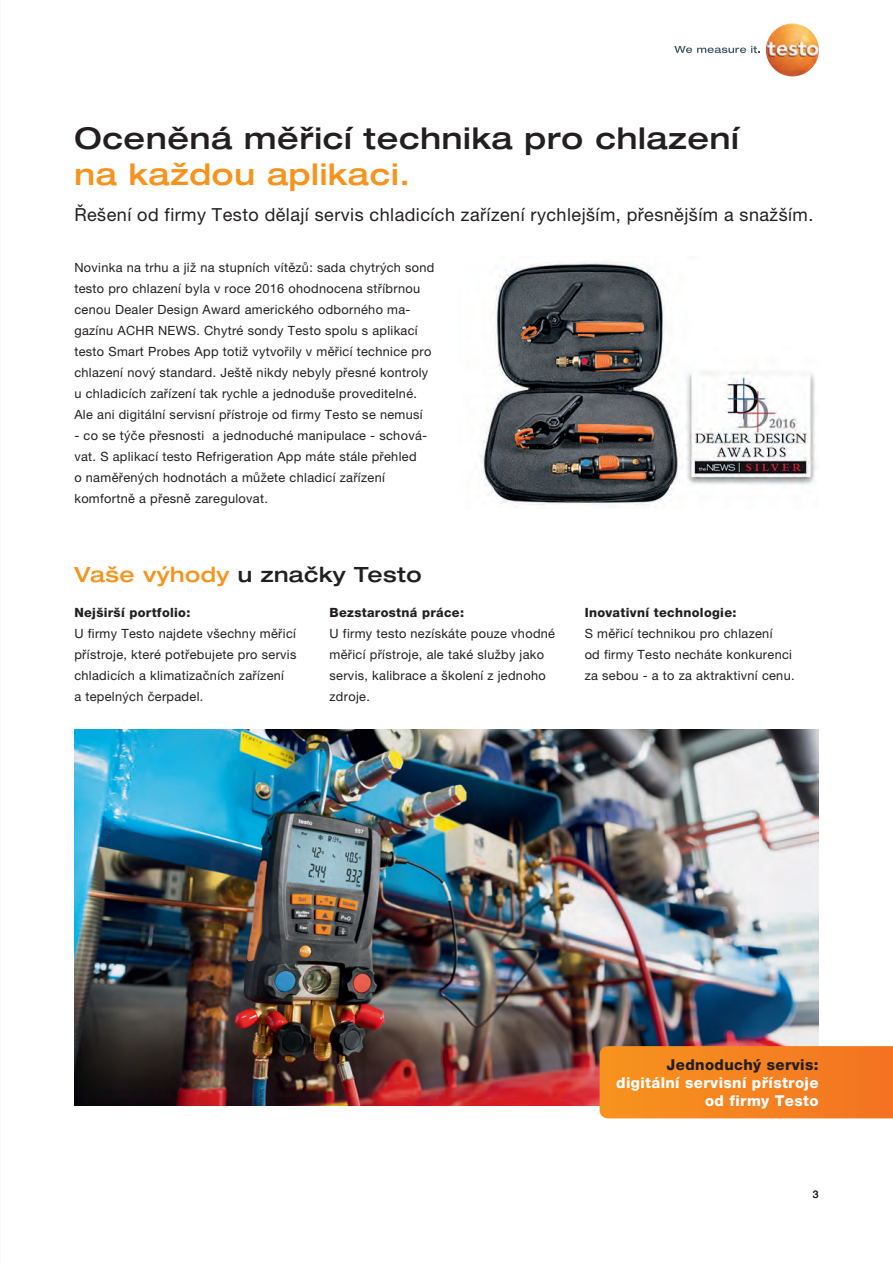
<style>
.page{position:relative;width:893px;height:1263px;background:#fff}
.page>*{position:absolute;margin:0;border:0;box-sizing:border-box;transform-origin:0 0}
.t1{font:500 expanded 30px "Helvetica Neue LT Com";letter-spacing:.025em;color:#231f20}
.t2{font:500 expanded 30px "Helvetica Neue LT Com";letter-spacing:.025em;color:#f7931d}
.t3{font:500 expanded 21px "Helvetica Neue LTW1 G";letter-spacing:.025em;color:#231f20}
.t4{font:18px "Helvetica Neue LTW1 G";letter-spacing:.025em;color:#231f20}
.t5{font:800 15px/18px "Helvetica Neue LTW1 G";letter-spacing:.025em;color:#fff;text-align:right}
.t6{font:800 15px "Helvetica Neue LTW1 G";letter-spacing:.025em;color:#231f20}
.t7{font:12.75px/21px "Helvetica Neue LTW1 G";letter-spacing:.025em;color:#231f20}
.t8{font:800 12.75px "Helvetica Neue LTW1 G";letter-spacing:.025em;color:#231f20}
.t9{font:10.5px "Helvetica Neue LTW1 G";color:#231f20}
.s1{color:#f7931d}
</style>
<div class="page">
<img style="left:480px;top:261px;width:337px;height:246px">
<img style="left:74px;top:729px;width:745px;height:377px">
<svg style="left:600px;top:1046px;width:293px;height:72px"></svg>
<img style="left:766px;top:23px;width:53px;height:53px;border-radius:26px">
<svg style="left:674px;top:46px;width:86px;height:7px"></svg>
<h1 class="t1" style="left:74px;top:119px;width:666px">Oceněná měřicí technika pro chlazení</h1>
<h1 class="t2" style="left:74px;top:155px;width:337px">na každou aplikaci.</h1>
<h3 class="t4" style="left:74px;top:203px;width:740px">Řešení od firmy Testo dělají servis chladicích zařízení rychlejším, přesnějším a snažším.</h3>
<p class="t7" style="left:74px;top:257px;width:362px">Novinka na trhu a již na stupních vítězů: sada chytrých sond testo pro chlazení byla v roce 2016 ohodnocena stříbrnou cenou Dealer Design Award amerického odborného ma&shy;gazínu ACHR NEWS. Chytré sondy Testo spolu s aplikací testo Smart Probes App totiž vytvořily v měřicí technice pro chlazení nový standard. Ještě nikdy nebyly přesné kontroly u chladicích zařízení tak rychle a jednoduše proveditelné.<br>Ale ani digitální servisní přístroje od firmy Testo se nemusí</p>
<p class="t7" style="left:74px;top:425px;width:354px">- co se týče přesnosti a jednoduché manipulace - schová&shy;vat. S aplikací testo Refrigeration App máte stále přehled<br>o naměřených hodnotách a můžete chladicí zařízení komfortně a přesně zaregulovat.</p>
<h2 class="t3" style="left:74px;top:561px;width:349px"><span class="s1">Vaše výhody</span> u značky Testo</h2>
<p class="t8" style="left:74px;top:605px;width:118px">Nejširší portfolio:</p>
<p class="t7" style="left:74px;top:623px;width:224px">U firmy Testo najdete všechny měřicí přístroje, které potřebujete pro servis chladicích a klimatizačních zařízení<br>a tepelných čerpadel.</p>
<p class="t8" style="left:330px;top:605px;width:136px">Bezstarostná práce:</p>
<p class="t7" style="left:330px;top:623px;width:227px">U firmy testo nezískáte pouze vhodné měřicí přístroje, ale také služby jako servis, kalibrace a školení z jednoho zdroje.</p>
<p class="t8" style="left:585px;top:605px;width:153px">Inovativní technologie:</p>
<p class="t7" style="left:585px;top:623px;width:211px">S měřicí technikou pro chlazení<br>od firmy Testo necháte konkurenci za sebou - a to za aktraktivní cenu.</p>
<p class="t6" style="left:667px;top:1056px;width:153px">Jednoduchý servis:</p>
<p class="t5" style="left:616px;top:1074px;width:204px">digitální servisní přístroje od firmy Testo</p>
<p class="t9" style="left:813px;top:1188px;width:7px">3</p>
</div>
